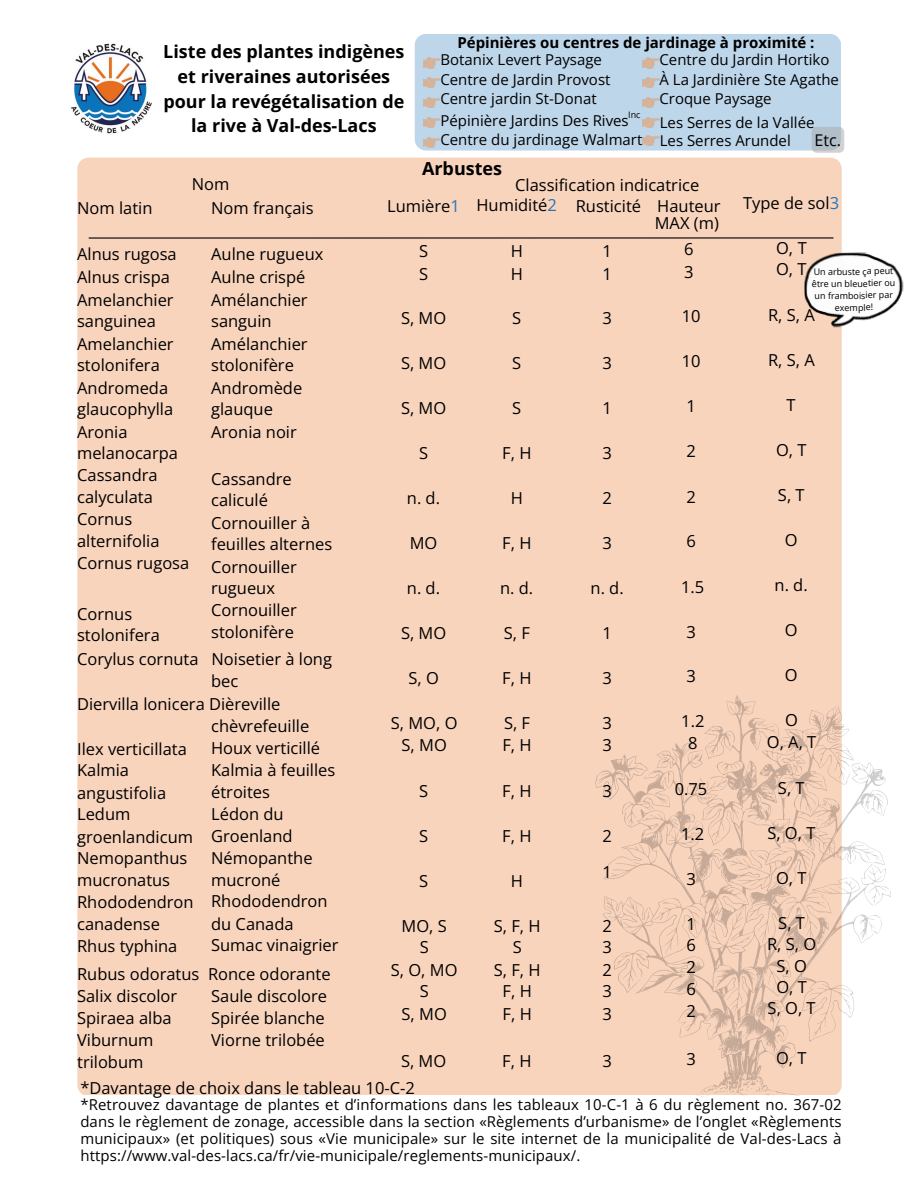
<style>
.page{position:relative;width:918px;height:1188px;background:#fff}
.page>*{position:absolute;margin:0;border:0;box-sizing:border-box;transform-origin:0 0}
.t1{font:700 18px/24.8px "Open Sans";color:#000;text-align:center}
.t2{font:16.5px/21.9px "Open Sans";color:#000}
.t3{font:16.2px "Open Sans";color:#000}
.t4{font:15px/19.6px "Open Sans";color:#000}
.t5{font:700 15px "Open Sans";color:#000}
.t6{font:9px/12px "Open Sans";color:#000;text-align:center}
.s1{color:#2576ba}
</style>
<div class="page">
<div style="left:77px;top:158px;width:765px;height:937px;background:#f8d4bd"></div>
<div style="left:415px;top:34px;width:426px;height:117px;background:#bed6ea"></div>
<img style="left:424px;top:58px;width:16px;height:10px">
<img style="left:424px;top:77px;width:16px;height:11px">
<img style="left:424px;top:97px;width:16px;height:11px">
<img style="left:424px;top:137px;width:16px;height:10px">
<img style="left:424px;top:117px;width:16px;height:10px">
<img style="left:643px;top:58px;width:17px;height:10px">
<img style="left:643px;top:77px;width:17px;height:11px">
<img style="left:643px;top:97px;width:17px;height:11px">
<img style="left:71px;top:43px;width:81px;height:91px">
<img style="left:643px;top:117px;width:17px;height:10px">
<img style="left:643px;top:136px;width:17px;height:10px">
<div style="left:812px;top:127px;width:32px;height:26px;background:#a6a6a6;border-radius:5px;opacity:.5"></div>
<hr style="left:89px;top:237px;width:744px;height:2px;background:#000">
<img style="left:804px;top:252px;width:100px;height:76px">
<svg style="left:595px;top:695px;width:296px;height:402px;fill:#f8d4bd"></svg>
<p class="t1" style="left:163px;top:39px;width:243px">Liste des plantes indigènes et riveraines autorisées pour la revégétalisation de la rive à Val-des-Lacs</p>
<h3 class="t5" style="left:457px;top:32px;width:359px">Pépinières ou centres de jardinage à proximité :</h3>
<h3 class="t4" style="left:440px;top:49px;width:172px">Botanix Levert Paysage<br>Centre de Jardin Provost<br>Centre jardin St-Donat</h3>
<h3 class="t4" style="left:660px;top:49px;width:181px">Centre du Jardin Hortiko<br>À La Jardinière Ste Agathe<br>Croque Paysage</h3>
<p class="t4" style="left:660px;top:113px;width:156px;line-height:18px">Les Serres de la Vallée<br>Les Serres Arundel</p>
<h3 class="t6" style="left:628px;top:109px;width:14px">Inc</h3>
<p class="t4" style="left:440px;top:110px;width:203px;line-height:19.2px">Pépinière Jardins Des Rives<br>Centre du jardinage Walmart</p>
<p class="t3" style="left:815px;top:129px;width:28px">Etc.</p>
<h5 class="t1" style="left:422px;top:156px;width:82px">Arbustes</h5>
<p class="t2" style="left:192px;top:173px;width:39px">Nom</p>
<p class="t2" style="left:515px;top:174px;width:186px">Classification indicatrice</p>
<h1 class="t2" style="left:743px;top:191px;width:97px">Type de sol<span class="s1">3</span></h1>
<p class="t2" style="left:776px;top:237px;width:32px;line-height:21.3px">O, T<br>O, T</p>
<p class="t2" style="left:768px;top:304px;width:48px">R, S, A</p>
<p class="t2" style="left:768px;top:349px;width:48px">R, S, A</p>
<h1 class="t2" style="left:787px;top:394px;width:11px">T</h1>
<h1 class="t2" style="left:776px;top:439px;width:32px">O, T</h1>
<h1 class="t2" style="left:778px;top:484px;width:28px">S, T</h1>
<h1 class="t2" style="left:785px;top:529px;width:14px">O</h1>
<h1 class="t2" style="left:775px;top:574px;width:35px">n. d.</h1>
<p class="t2" style="left:785px;top:619px;width:14px">O</p>
<h1 class="t2" style="left:785px;top:664px;width:14px">O</h1>
<h1 class="t2" style="left:767px;top:709px;width:51px;line-height:21.3px;text-align:center">O<br>O, A, T</h1>
<h3 class="t2" style="left:778px;top:776px;width:28px">S, T</h3>
<p class="t2" style="left:767px;top:821px;width:50px">S, O, T</p>
<h3 class="t2" style="left:776px;top:866px;width:32px">O, T</h3>
<h3 class="t2" style="left:767px;top:912px;width:51px;line-height:21.3px;text-align:center">S, T<br>R, S, O<br>S, O<br>O, T<br>S, O, T</h3>
<p class="t2" style="left:776px;top:1046px;width:32px">O, T</p>
<h5 class="t2" style="left:77px;top:197px;width:77px">Nom latin</h5>
<h5 class="t2" style="left:211px;top:197px;width:104px">Nom français</h5>
<h5 class="t2" style="left:387px;top:194px;width:74px">Lumière<span class="s1">1</span></h5>
<h2 class="t2" style="left:476px;top:194px;width:82px">Humidité<span class="s1">2</span></h2>
<h3 class="t2" style="left:576px;top:194px;width:67px">Rusticité</h3>
<h3 class="t2" style="left:655px;top:197px;width:67px;line-height:16.8px">Hauteur<br>MAX (m)</h3>
<h3 class="t2" style="left:684px;top:236px;width:11px;line-height:23.7px">6<br>3</h3>
<h3 class="t2" style="left:77px;top:242px;width:114px">Alnus rugosa<br>Alnus crispa<br>Amelanchier sanguinea<br>Amelanchier stolonifera<br>Andromeda glaucophylla<br>Aronia melanocarpa<br>Cassandra calyculata<br>Cornus alternifolia<br>Cornus rugosa</h3>
<h3 class="t2" style="left:211px;top:242px;width:114px">Aulne rugueux<br>Aulne crispé<br>Amélanchier sanguin<br>Amélanchier stolonifère<br>Andromède glauque<br>Aronia noir</h3>
<h3 class="t2" style="left:419px;top:239px;width:11px;line-height:23.7px">S<br>S</h3>
<h3 class="t2" style="left:511px;top:239px;width:14px;line-height:23.7px">H<br>H</h3>
<h3 class="t2" style="left:603px;top:239px;width:11px;line-height:23.7px">1<br>1</h3>
<h1 class="t6" style="left:812px;top:266px;width:85px;rotate:-1deg">Un arbuste ça peut être un bleuetier ou un framboisier par exemple!</h1>
<h1 class="t2" style="left:682px;top:304px;width:20px">10</h1>
<h1 class="t2" style="left:682px;top:349px;width:20px">10</h1>
<h1 class="t2" style="left:687px;top:394px;width:11px">1</h1>
<h1 class="t2" style="left:687px;top:439px;width:11px">2</h1>
<h3 class="t2" style="left:687px;top:486px;width:11px">2</h3>
<h3 class="t2" style="left:687px;top:529px;width:11px">6</h3>
<p class="t2" style="left:681px;top:576px;width:25px">1.5</p>
<p class="t2" style="left:687px;top:620px;width:11px">3</p>
<h3 class="t2" style="left:687px;top:664px;width:11px">3</h3>
<h3 class="t2" style="left:681px;top:709px;width:25px;line-height:22.5px;text-align:center">1.2<br>8</h3>
<h3 class="t2" style="left:675px;top:777px;width:34px">0.75</h3>
<p class="t2" style="left:681px;top:822px;width:25px">1.2</p>
<h3 class="t2" style="left:687px;top:867px;width:11px">3</h3>
<h3 class="t2" style="left:687px;top:912px;width:11px;text-align:justify">1<br>6<br>2<br>6<br>2</h3>
<h3 class="t2" style="left:687px;top:1047px;width:11px">3</h3>
<h3 class="t2" style="left:401px;top:307px;width:47px">S, MO</h3>
<h1 class="t2" style="left:512px;top:307px;width:11px">S</h1>
<h1 class="t2" style="left:603px;top:307px;width:11px">3</h1>
<h1 class="t2" style="left:401px;top:352px;width:47px">S, MO</h1>
<h3 class="t2" style="left:512px;top:352px;width:11px">S</h3>
<h3 class="t2" style="left:603px;top:352px;width:11px">3</h3>
<p class="t2" style="left:401px;top:397px;width:47px">S, MO</p>
<h1 class="t2" style="left:512px;top:397px;width:11px">S</h1>
<h1 class="t2" style="left:603px;top:397px;width:11px">1</h1>
<p class="t2" style="left:419px;top:442px;width:11px">S</p>
<p class="t2" style="left:502px;top:442px;width:31px">F, H</p>
<p class="t2" style="left:603px;top:442px;width:11px">3</p>
<h1 class="t2" style="left:211px;top:467px;width:123px">Cassandre caliculé<br>Cornouiller à feuilles alternes<br>Cornouiller rugueux<br>Cornouiller stolonifère</h1>
<h1 class="t2" style="left:407px;top:487px;width:35px">n. d.</h1>
<p class="t2" style="left:511px;top:487px;width:14px">H</p>
<p class="t2" style="left:603px;top:487px;width:11px">2</p>
<p class="t2" style="left:410px;top:532px;width:29px">MO</p>
<p class="t2" style="left:502px;top:532px;width:31px">F, H</p>
<h1 class="t2" style="left:603px;top:532px;width:11px">3</h1>
<p class="t2" style="left:407px;top:577px;width:35px">n. d.</p>
<p class="t2" style="left:500px;top:577px;width:35px">n. d.</p>
<p class="t2" style="left:591px;top:577px;width:35px">n. d.</p>
<h1 class="t2" style="left:77px;top:603px;width:84px;line-height:21.3px">Cornus stolonifera</h1>
<p class="t2" style="left:401px;top:622px;width:47px">S, MO</p>
<h1 class="t2" style="left:504px;top:622px;width:28px">S, F</h1>
<p class="t2" style="left:603px;top:622px;width:11px">1</p>
<h3 class="t2" style="left:77px;top:647px;width:256px">Corylus cornuta Noisetier à long</h3>
<h3 class="t2" style="left:211px;top:670px;width:29px">bec</h3>
<h1 class="t2" style="left:408px;top:667px;width:32px">S, O</h1>
<h3 class="t2" style="left:502px;top:667px;width:31px">F, H</h3>
<h1 class="t2" style="left:603px;top:667px;width:11px">3</h1>
<p class="t2" style="left:77px;top:692px;width:205px">Diervilla lonicera Dièreville</p>
<h1 class="t2" style="left:211px;top:715px;width:129px">chèvrefeuille<br>Houx verticillé<br>Kalmia à feuilles étroites<br>Lédon du<br>Groenland<br>Némopanthe mucroné<br>Rhododendron du Canada<br>Sumac vinaigrier</h1>
<h3 class="t2" style="left:391px;top:711px;width:68px;line-height:22.5px;text-align:center">S, MO, O<br>S, MO</h3>
<h1 class="t2" style="left:502px;top:711px;width:31px;line-height:22.5px">S, F<br>F, H</h1>
<p class="t2" style="left:603px;top:712px;width:11px">3</p>
<p class="t2" style="left:77px;top:737px;width:111px">Ilex verticillata</p>
<p class="t2" style="left:603px;top:734px;width:11px">3</p>
<p class="t2" style="left:77px;top:759px;width:118px">Kalmia angustifolia<br>Ledum groenlandicum<br>Nemopanthus mucronatus<br>Rhododendron canadense<br>Rhus typhina</p>
<h3 class="t2" style="left:419px;top:779px;width:11px">S</h3>
<p class="t2" style="left:502px;top:779px;width:31px">F, H</p>
<p class="t2" style="left:603px;top:779px;width:11px">3</p>
<p class="t2" style="left:419px;top:824px;width:11px">S</p>
<h3 class="t2" style="left:502px;top:824px;width:31px">F, H</h3>
<p class="t2" style="left:603px;top:817px;width:11px;line-height:36px">2<br>1</p>
<h1 class="t2" style="left:419px;top:869px;width:11px">S</h1>
<p class="t2" style="left:511px;top:869px;width:14px">H</p>
<h3 class="t2" style="left:391px;top:914px;width:68px;text-align:center">MO, S<br>S<br>S, O, MO<br>S<br>S, MO</h3>
<p class="t2" style="left:494px;top:914px;width:48px;text-align:center">S, F, H<br>S<br>S, F, H<br>F, H<br>F, H</p>
<h3 class="t2" style="left:603px;top:914px;width:11px;text-align:justify">2<br>3<br>2<br>3<br>3</h3>
<h1 class="t2" style="left:77px;top:962px;width:255px">Rubus odoratus Ronce odorante</h1>
<h1 class="t2" style="left:77px;top:984px;width:102px">Salix discolor<br>Spiraea alba<br>Viburnum trilobum</h1>
<p class="t2" style="left:211px;top:985px;width:118px">Saule discolore<br>Spirée blanche<br>Viorne trilobée</p>
<p class="t2" style="left:401px;top:1049px;width:47px">S, MO</p>
<p class="t2" style="left:502px;top:1049px;width:31px">F, H</p>
<h3 class="t2" style="left:603px;top:1049px;width:11px">3</h3>
<h3 class="t2" style="left:80px;top:1076px;width:336px">*Davantage de choix dans le tableau 10-C-2</h3>
<h3 class="t4" style="left:80px;top:1096px;width:763px;line-height:16.8px;text-align:justify">*Retrouvez davantage de plantes et d’informations dans les tableaux 10-C-1 à 6 du règlement no. 367-02 dans le règlement de zonage, accessible dans la section «Règlements d’urbanisme» de l’onglet «Règlements municipaux» (et politiques) sous «Vie municipale» sur le site internet de la municipalité de Val-des-Lacs à https://www.val-des-lacs.ca/fr/vie-municipale/reglements-municipaux/.</h3>
</div>
